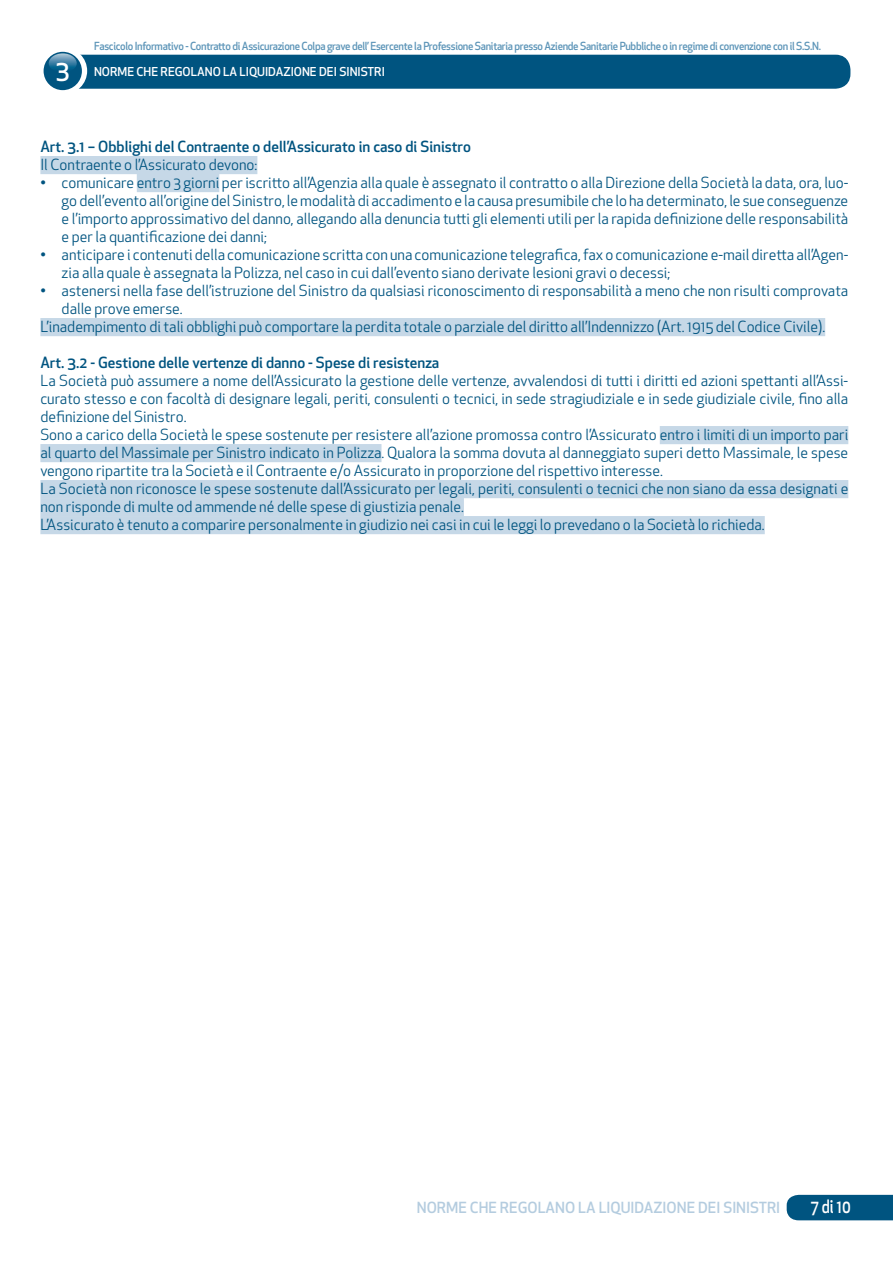
<style>
.page{position:relative;width:893px;height:1263px;background:#fff}
.page>*{position:absolute;margin:0;border:0;box-sizing:border-box;transform-origin:0 0}
.t1{font:500 24px "Apex New";color:#fff}
.t2{font:500 18px "Apex New";color:#fff;scale:.83 1}
.t3{font:15px/18px "Apex New";color:#005480}
.t4{font:500 15px "Apex New";color:#005480}
.t5{font:500 15px "Apex New";color:#b4ccdf}
.t6{font:500 12px "Apex New";color:#fff}
.t7{font:500 10.95px "Apex New";letter-spacing:-.03em;color:#5d95b8;scale:.96 1}
</style>
<div class="page">
<div style="left:50px;top:55px;width:800px;height:34px;background:#005480;border-radius:15px"></div>
<svg style="left:40px;top:48px;width:47px;height:46px"></svg>
<div style="left:44px;top:52px;width:38px;height:38px;background:#005480;border-radius:50%"></div>
<svg style="left:49px;top:53px;width:28px;height:19px"></svg>
<div style="left:40px;top:156px;width:217px;height:18px;background:#c6d8e7"></div>
<div style="left:137px;top:174px;width:82px;height:18px;background:#c6d8e7"></div>
<div style="left:40px;top:318px;width:785px;height:18px;background:#c6d8e7"></div>
<div style="left:660px;top:426px;width:188px;height:18px;background:#c6d8e7"></div>
<div style="left:40px;top:444px;width:341px;height:18px;background:#c6d8e7"></div>
<div style="left:40px;top:480px;width:808px;height:18px;background:#c6d8e7"></div>
<div style="left:40px;top:498px;width:424px;height:18px;background:#c6d8e7"></div>
<div style="left:40px;top:516px;width:725px;height:18px;background:#c6d8e7"></div>
<div style="left:787px;top:1195px;width:106px;height:25px;background:#005480"></div>
<h1 class="t1" style="left:56px;top:53px;width:16px">3</h1>
<p class="t7" style="left:94px;top:39px;width:758px">Fascicolo Informativo - Contratto di Assicurazione Colpa grave dell’ Esercente la Professione Sanitaria presso Aziende Sanitarie Pubbliche o in regime di convenzione con il S.S.N.</p>
<p class="t6" style="left:94px;top:64px;width:292px">NORME CHE REGOLANO LA LIQUIDAZIONE DEI SINISTRI</p>
<p class="t4" style="left:40px;top:136px;width:432px">Art. 3.1 – Obblighi del Contraente o dell’Assicurato in caso di Sinistro</p>
<p class="t3" style="left:40px;top:155px;width:218px">Il Contraente o l’Assicurato devono:</p>
<p class="t3" style="left:62px;top:173px;width:788px;text-align:justify;text-indent:-21px">• comunicare entro 3 giorni per iscritto all’Agenzia alla quale è assegnato il contratto o alla Direzione della Società la data, ora, luo&shy;go dell’evento all’origine del Sinistro, le modalità di accadimento e la causa presumibile che lo ha determinato, le sue conseguenze e l’importo approssimativo del danno, allegando alla denuncia tutti gli elementi utili per la rapida definizione delle responsabilità e per la quantificazione dei danni;</p>
<p class="t3" style="left:62px;top:245px;width:788px;text-indent:-21px">• anticipare i contenuti della comunicazione scritta con una comunicazione telegrafica, fax o comunicazione e-mail diretta all’Agen&shy;zia alla quale è assegnata la Polizza, nel caso in cui dall’evento siano derivate lesioni gravi o decessi;</p>
<p class="t3" style="left:40px;top:281px;width:809px">• astenersi nella fase dell’istruzione del Sinistro da qualsiasi riconoscimento di responsabilità a meno che non risulti comprovata</p>
<p class="t3" style="left:62px;top:299px;width:123px">dalle prove emerse.</p>
<p class="t3" style="left:40px;top:317px;width:786px">L’inadempimento di tali obblighi può comportare la perdita totale o parziale del diritto all’Indennizzo (Art. 1915 del Codice Civile).</p>
<p class="t4" style="left:40px;top:352px;width:400px">Art. 3.2 - Gestione delle vertenze di danno - Spese di resistenza</p>
<p class="t3" style="left:40px;top:371px;width:809px">La Società può assumere a nome dell’Assicurato la gestione delle vertenze, avvalendosi di tutti i diritti ed azioni spettanti all’Assi&shy;curato stesso e con facoltà di designare legali, periti, consulenti o tecnici, in sede stragiudiziale e in sede giudiziale civile, fino alla definizione del Sinistro.<br>Sono a carico della Società le spese sostenute per resistere all’azione promossa contro l’Assicurato entro i limiti di un importo pari al quarto del Massimale per Sinistro indicato in Polizza. Qualora la somma dovuta al danneggiato superi detto Massimale, le spese vengono ripartite tra la Società e il Contraente e/o Assicurato in proporzione del rispettivo interesse.<br>La Società non riconosce le spese sostenute dall’Assicurato per legali, periti, consulenti o tecnici che non siano da essa designati e non risponde di multe od ammende né delle spese di giustizia penale.<br>L’Assicurato è tenuto a comparire personalmente in giudizio nei casi in cui le leggi lo prevedano o la Società lo richieda.</p>
<p class="t5" style="left:417px;top:1198px;width:365px">NORME CHE REGOLANO LA LIQUIDAZIONE DEI SINISTRI</p>
<p class="t2" style="left:811px;top:1195px;width:50px">7 di 10</p>
</div>
